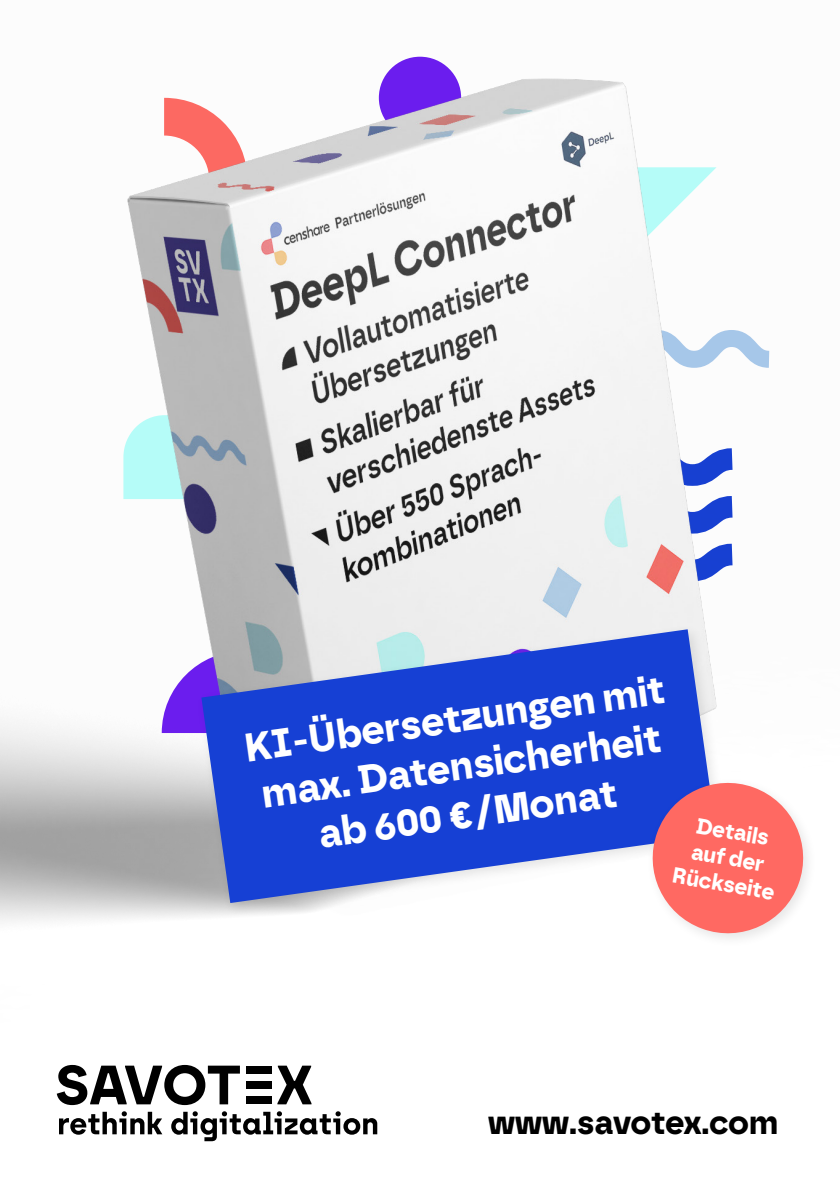
<style>
.page{position:relative;width:840px;height:1191px;background:#fff}
.page>*{position:absolute;margin:0;border:0;box-sizing:border-box;transform-origin:0 0}
.t1{font:700 40px/48px "Borna";color:#fff;text-align:center}
.t2{font:700 33.2px "Borna";color:#000}
.t3{font:700 22px/26.4px "Borna";color:#fff;text-align:center}
</style>
<div class="page">
<img style="left:0;top:56px;width:770px;height:865px">
<svg style="left:59px;top:1111px;width:318px;height:30px"></svg>
<svg style="left:57px;top:1065px;width:254px;height:40px"></svg>
<div style="left:246px;top:1065px;width:26px;height:8px;background:#000"></div>
<div style="left:246px;top:1096px;width:26px;height:8px;background:#000"></div>
<div style="left:246px;top:1081px;width:26px;height:8px;background:#000"></div>
<div style="left:195px;top:623px;width:535px;height:294px;background:#000;opacity:.1"></div>
<svg style="left:201px;top:629px;width:515px;height:274px;background:#4968d7"></svg>
<svg style="left:642px;top:773px;width:166px;height:166px"></svg>
<p class="t1" style="left:241px;top:724px;width:425px;rotate:-8deg">KI-Übersetzungen mit max. Datensicherheit ab 600 €/Monat</p>
<p class="t3" style="left:683px;top:809px;width:105px;rotate:10deg">Details auf der<br>Rückseite</p>
<p class="t2" style="left:488px;top:1102px;width:292px">www.savotex.com</p>
</div>
